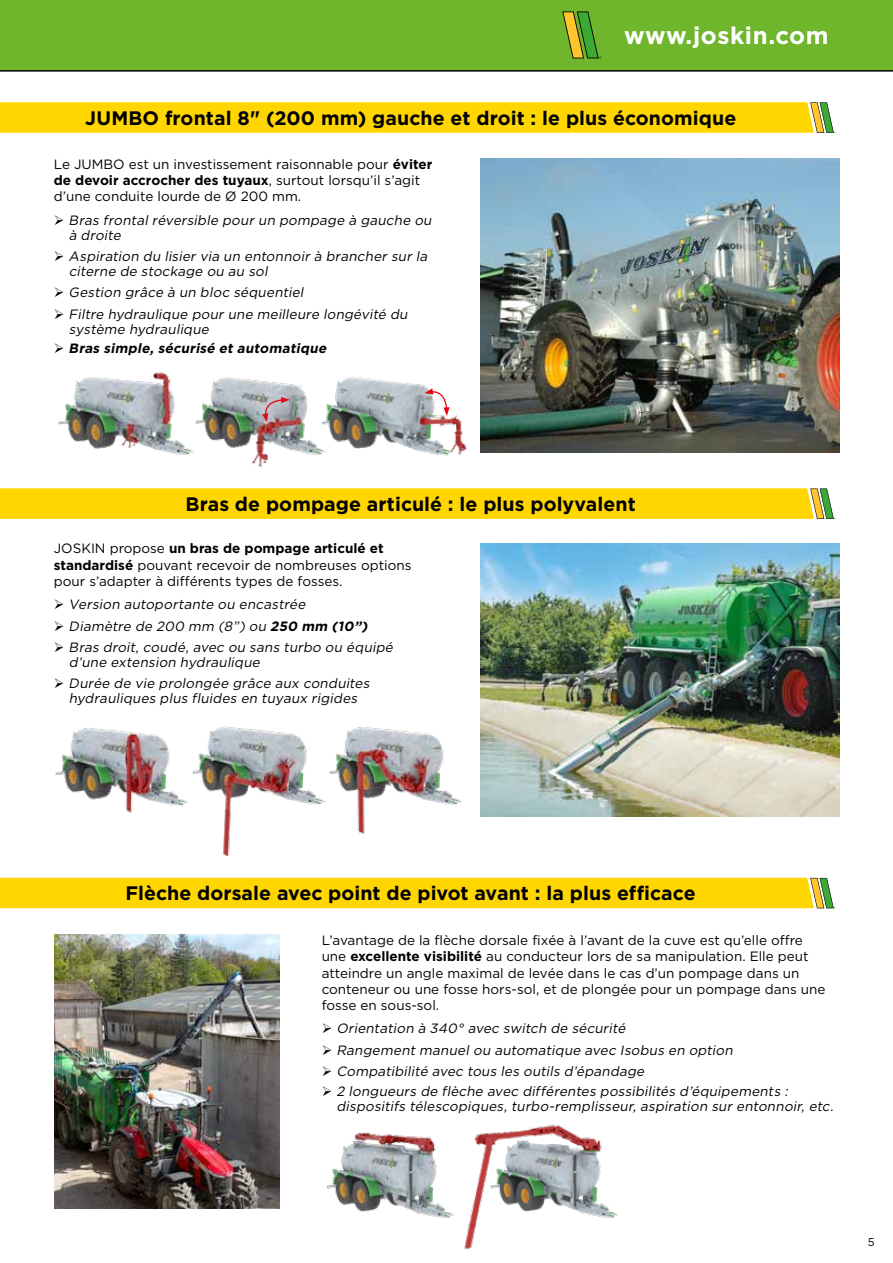
<style>
.page{position:relative;width:893px;height:1263px;background:#fff}
.page>*{position:absolute;margin:0;border:0;box-sizing:border-box;transform-origin:0 0}
.t1{font:700 24px "Gotham";letter-spacing:.025em;color:#fff}
.t2{font:700 19.5px "Gotham";letter-spacing:.005em;color:#000}
.t3{font:italic 13.5px/15px "Gotham";color:#000}
.t4{font:13.5px/16.2px "Gotham";color:#000}
.t5{font:italic 700 13.5px "Gotham";color:#000}
.t6{font:11.25px "Gotham";color:#000}
.s1{font-weight:700}
</style>
<div class="page">
<img style="left:480px;top:159px;width:359px;height:294px">
<img style="left:480px;top:543px;width:359px;height:273px">
<img style="left:54px;top:935px;width:225px;height:274px">
<img style="left:464px;top:1124px;width:154px;height:125px">
<img style="left:326px;top:1132px;width:129px;height:86px">
<svg style="left:0;top:102px;width:835px;height:31px;background:#fcd507"></svg>
<svg style="left:0;top:488px;width:835px;height:31px;background:#fcd507"></svg>
<div style="left:0;top:878px;width:835px;height:30px;background:#ffd600"></div>
<img style="left:199px;top:377px;width:123px;height:90px">
<img style="left:322px;top:376px;width:145px;height:80px">
<img style="left:58px;top:372px;width:141px;height:83px">
<img style="left:192px;top:726px;width:130px;height:130px">
<img style="left:55px;top:728px;width:133px;height:85px">
<img style="left:322px;top:727px;width:140px;height:108px">
<svg style="left:262px;top:397px;width:28px;height:25px"></svg>
<svg style="left:425px;top:388px;width:25px;height:28px"></svg>
<div style="left:0;top:0;width:893px;height:72px;background:#70b62c"></div>
<svg style="left:562px;top:11px;width:39px;height:47px;background:#78a228"></svg>
<h1 class="t1" style="left:624px;top:21px;width:206px">www.joskin.com</h1>
<h2 class="t2" style="left:85px;top:106px;width:653px">JUMBO frontal 8" (200 mm) gauche et droit : le plus économique</h2>
<p class="t4" style="left:54px;top:156px;width:380px">Le JUMBO est un investissement raisonnable pour <span class="s1">éviter de devoir accrocher des tuyaux</span>, surtout lorsqu’il s’agit d’une conduite lourde de Ø 200 mm.</p>
<p class="t3" style="left:69px;top:212px;width:367px;text-indent:-15px">➢ Bras frontal réversible pour un pompage à gauche ou à droite</p>
<p class="t3" style="left:69px;top:248px;width:363px;text-indent:-15px">➢ Aspiration du lisier via un entonnoir à brancher sur la citerne de stockage ou au sol</p>
<p class="t3" style="left:54px;top:285px;width:254px">➢ Gestion grâce à un bloc séquentiel</p>
<p class="t3" style="left:69px;top:306px;width:343px;text-indent:-15px">➢ Filtre hydraulique pour une meilleure longévité du système hydraulique</p>
<p class="t5" style="left:54px;top:340px;width:277px">➢ Bras simple, sécurisé et automatique</p>
<h2 class="t2" style="left:185px;top:492px;width:452px">Bras de pompage articulé : le plus polyvalent</h2>
<p class="t4" style="left:54px;top:540px;width:359px">JOSKIN propose <span class="s1">un bras de pompage articulé et standardisé</span> pouvant recevoir de nombreuses options pour s’adapter à différents types de fosses.</p>
<p class="t3" style="left:54px;top:597px;width:256px">➢ Version autoportante ou encastrée</p>
<p class="t3" style="left:54px;top:618px;width:318px">➢ Diamètre de 200 mm (8”) ou <span class="s1">250 mm (10”)</span></p>
<p class="t3" style="left:69px;top:639px;width:328px;text-indent:-15px">➢ Bras droit, coudé, avec ou sans turbo ou équipé d’une extension hydraulique</p>
<p class="t3" style="left:54px;top:676px;width:320px;text-align:center">➢ Durée de vie prolongée grâce aux conduites hydrauliques plus fluides en tuyaux rigides</p>
<h2 class="t2" style="left:126px;top:882px;width:572px">Flèche dorsale avec point de pivot avant : la plus efficace</h2>
<p class="t4" style="left:322px;top:932px;width:505px">L’avantage de la flèche dorsale fixée à l’avant de la cuve est qu’elle offre une <span class="s1">excellente visibilité</span> au conducteur lors de sa manipulation. Elle peut atteindre un angle maximal de levée dans le cas d’un pompage dans un conteneur ou une fosse hors-sol, et de plongée pour un pompage dans une fosse en sous-sol.</p>
<p class="t3" style="left:322px;top:1021px;width:308px">➢ Orientation à 340° avec switch de sécurité</p>
<p class="t3" style="left:322px;top:1042px;width:415px">➢ Rangement manuel ou automatique avec Isobus en option</p>
<p class="t3" style="left:322px;top:1064px;width:327px">➢ Compatibilité avec tous les outils d’épandage</p>
<p class="t3" style="left:337px;top:1083px;width:501px;text-indent:-15px">➢ 2 longueurs de flèche avec différentes possibilités d’équipements : dispositifs télescopiques, turbo-remplisseur, aspiration sur entonnoir, etc.</p>
<p class="t6" style="left:868px;top:1235px;width:8px">5</p>
</div>
